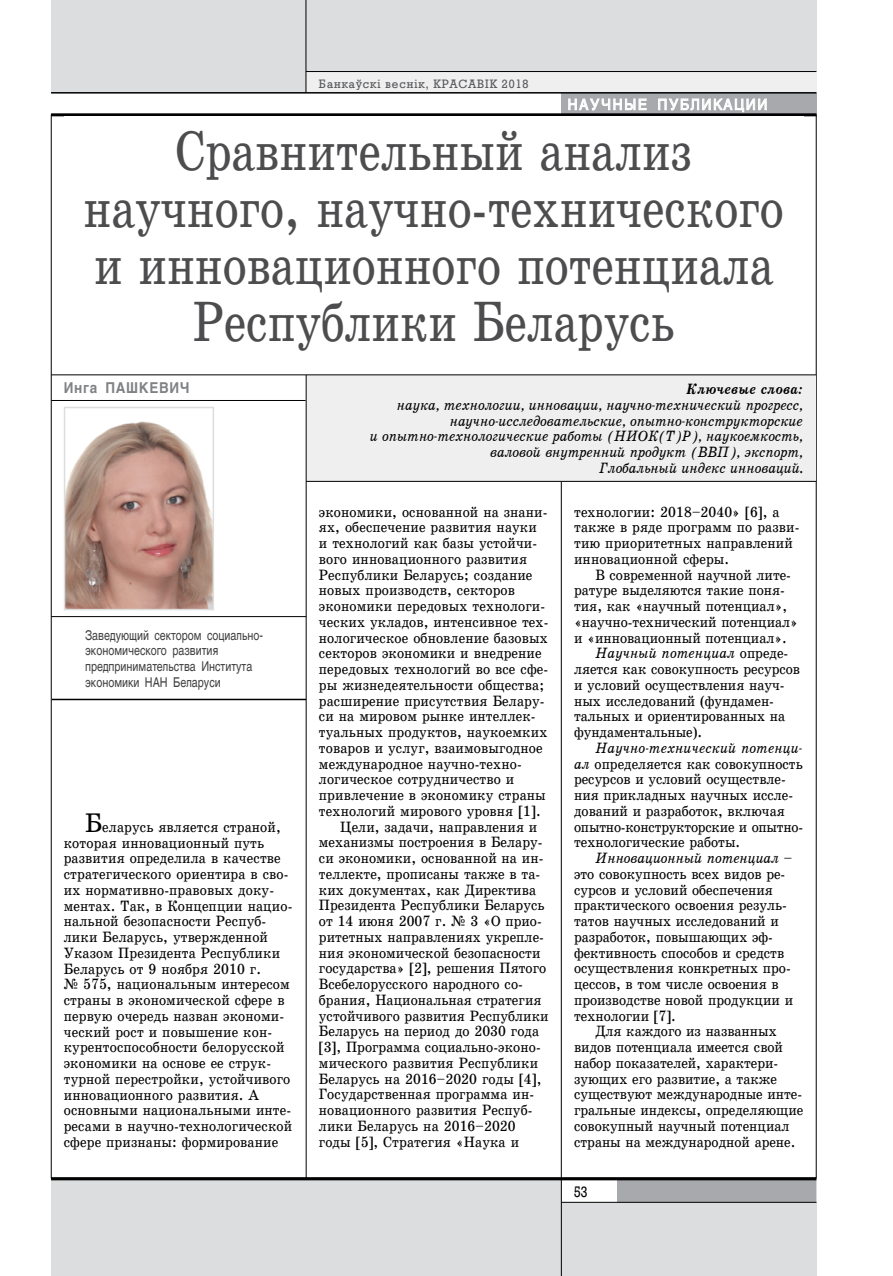
<style>
.page{position:relative;width:893px;height:1276px;background:#fff}
.page>*{position:absolute;margin:0;border:0;box-sizing:border-box;transform-origin:0 0}
.t1{font:57px/57px "School Book C";color:#4d4d4f;text-align:center;scale:.8 1}
.t2{font:15px/15.8px "School Book C";letter-spacing:.01em;color:#000;scale:.9 1}
.t3{font:15px/15.8px "School Book C Italic";letter-spacing:-.01em;color:#000;text-align:right;scale:.9 1}
.t4{font:15px "AG Helvetica";letter-spacing:.14em;color:#fff;scale:.9 1}
.t5{font:italic 15px "School Book C Bold";color:#000;scale:.9 1}
.t6{font:700 15px "AG Helvetica";letter-spacing:.05em;color:#808285;scale:.9 1}
.t7{font:15px "Rodeo";color:#000;scale:.9 1}
.t8{font:13.5px/15.8px "AG Helvetica";color:#414042;scale:.8 1}
.t9{font:12px "Rodeo";letter-spacing:.08em;color:#58595b}
.s1{font-size:27px}
.s2{font-family:"School Book C"}
.s3{font-family:"School Book C Italic"}
</style>
<div class="page">
<div style="left:561px;top:1202px;width:255px;height:74px;background:#dcddde"></div>
<svg style="left:616px;top:1180px;width:200px;height:22px;background:#a3a5a8"></svg>
<div style="left:51px;top:1180px;width:510px;height:96px;background:#dcddde"></div>
<hr style="left:562px;top:1202px;width:254px;height:1px;background:#000">
<hr style="left:561px;top:1178px;width:1px;height:98px;background:#000">
<div style="left:51px;top:0;width:255px;height:93px;background:#dcddde"></div>
<div style="left:306px;top:0;width:510px;height:72px;background:#dcddde"></div>
<div style="left:306px;top:72px;width:510px;height:21px;background:#efeff0"></div>
<hr style="left:306px;top:0;width:1px;height:93px;background:#000">
<hr style="left:306px;top:71px;width:510px;height:1px;background:#000">
<div style="left:561px;top:94px;width:255px;height:21px;background:#a7a9ac"></div>
<svg style="left:568px;top:98px;width:79px;height:13px"></svg>
<svg style="left:658px;top:98px;width:109px;height:14px"></svg>
<hr style="left:51px;top:113px;width:765px;height:3px;background:#000">
<hr style="left:51px;top:1177px;width:765px;height:3px;background:#000">
<hr style="left:306px;top:115px;width:1px;height:1063px;background:#000">
<hr style="left:561px;top:115px;width:1px;height:1063px;background:#000">
<hr style="left:51px;top:92px;width:765px;height:2px;background:#000">
<hr style="left:51px;top:400px;width:255px;height:1px;background:#000">
<hr style="left:51px;top:616px;width:255px;height:1px;background:#000">
<img style="left:67px;top:421px;width:144px;height:186px">
<div style="left:64px;top:407px;width:150px;height:203px;border:2px solid #dcddde"></div>
<hr style="left:52px;top:699px;width:254px;height:1px;background:#000">
<div style="left:307px;top:375px;width:508px;height:106px;background:#efeff0"></div>
<hr style="left:306px;top:481px;width:510px;height:1px;background:#000">
<hr style="left:51px;top:374px;width:765px;height:1px;background:#000">
<p class="t9" style="left:319px;top:77px;width:211px">Банкаўскі веснік, КРАсавік 2018</p>
<p class="t4" style="left:568px;top:96px;width:223px">Научные публикации</p>
<h1 class="t1" style="left:84px;top:123px;width:877px">Сравнительный анализ научного, научно-технического и инновационного потенциала<br>Республики Беларусь</h1>
<p class="t6" style="left:64px;top:380px;width:141px">Инга ПАШКЕВИЧ</p>
<p class="t5" style="left:686px;top:381px;width:131px">Ключевые слова:</p>
<p class="t3" style="left:370px;top:397px;width:483px">наука, технологии, инновации, научно-технический прогресс, научно-исследовательские, опытно-конструкторские<br>и опытно-технологические работы (НИОК(Т)Р), наукоемкость, валовой внутренний продукт (ВВП), экспорт,<br>Глобальный индекс инноваций.</p>
<p class="t8" style="left:85px;top:627px;width:224px">Заведующий сектором социально&shy;экономического развития предпринимательства Института экономики НАН Беларуси</p>
<p class="t2" style="left:64px;top:819px;width:255px;text-indent:21px"><span class="s1">Б</span>еларусь является страной, которая инновационный путь развития определила в качестве стратегического ориентира в сво&shy;их нормативно-правовых доку&shy;ментах. Так, в Концепции нацио&shy;нальной безопасности Респуб&shy;лики Беларусь, утвержденной<br>Указом Президента Республики<br>Беларусь от 9 ноября 2010 г.<br>№ 575, национальным интересом страны в экономической сфере в первую очередь назван экономи&shy;ческий рост и повышение кон&shy;курентоспособности белорусской экономики на основе ее струк&shy;турной перестройки, устойчивого инновационного развития. А основными национальными инте&shy;ресами в научно-технологической сфере признаны: формирование</p>
<p class="t2" style="left:319px;top:504px;width:255px">экономики, основанной на знани-</p>
<p class="t2" style="left:319px;top:519px;width:244px">ях, обеспечение развития науки</p>
<p class="t2" style="left:319px;top:535px;width:244px">и технологий как базы устойчи-</p>
<p class="t2" style="left:319px;top:551px;width:233px">вого инновационного развития</p>
<p class="t2" style="left:319px;top:567px;width:239px">Республики Беларусь; создание</p>
<p class="t2" style="left:319px;top:582px;width:219px">новых производств, секторов</p>
<p class="t2" style="left:319px;top:598px;width:253px">экономики передовых технологи-</p>
<p class="t2" style="left:319px;top:614px;width:257px">ческих укладов, интенсивное тех-</p>
<p class="t2" style="left:319px;top:630px;width:256px">нологическое обновление базовых</p>
<p class="t2" style="left:319px;top:645px;width:249px">секторов экономики и внедрение</p>
<p class="t2" style="left:319px;top:661px;width:256px">передовых технологий во все сфе-</p>
<p class="t2" style="left:319px;top:677px;width:252px">ры жизнедеятельности общества;</p>
<p class="t2" style="left:319px;top:693px;width:252px">расширение присутствия Белару-</p>
<p class="t2" style="left:319px;top:708px;width:242px">си на мировом рынке интеллек-</p>
<p class="t2" style="left:319px;top:724px;width:255px">туальных продуктов, наукоемких</p>
<p class="t2" style="left:319px;top:740px;width:250px">товаров и услуг, взаимовыгодное</p>
<p class="t2" style="left:319px;top:756px;width:227px">международное научно-техно-</p>
<p class="t2" style="left:319px;top:771px;width:219px">логическое сотрудничество и</p>
<p class="t2" style="left:319px;top:787px;width:254px">привлечение в экономику страны</p>
<p class="t2" style="left:319px;top:803px;width:248px">технологий мирового уровня [1].</p>
<p class="t2" style="left:340px;top:819px;width:221px">Цели, задачи, направления и</p>
<p class="t2" style="left:319px;top:834px;width:250px">механизмы построения в Белару-</p>
<p class="t2" style="left:319px;top:850px;width:251px">си экономики, основанной на ин-</p>
<p class="t2" style="left:319px;top:866px;width:248px">теллекте, прописаны также в та-</p>
<p class="t2" style="left:319px;top:882px;width:243px">ких документах, как Директива</p>
<p class="t2" style="left:319px;top:897px;width:252px">Президента Республики Беларусь</p>
<p class="t2" style="left:319px;top:913px;width:249px">от 14 июня 2007 г. № 3 «О прио-</p>
<p class="t2" style="left:319px;top:929px;width:252px">ритетных направлениях укрепле-</p>
<p class="t2" style="left:319px;top:945px;width:248px">ния экономической безопасности</p>
<p class="t2" style="left:319px;top:960px;width:254px">государства» [2], решения Пятого</p>
<p class="t2" style="left:319px;top:976px;width:228px">Всебелорусского народного со-</p>
<p class="t2" style="left:319px;top:992px;width:249px">брания, Национальная стратегия</p>
<p class="t2" style="left:319px;top:1008px;width:257px">устойчивого развития Республики</p>
<p class="t2" style="left:319px;top:1023px;width:246px">Беларусь на период до 2030 года</p>
<p class="t2" style="left:319px;top:1039px;width:248px">[3], Программа социально-эконо-</p>
<p class="t2" style="left:319px;top:1055px;width:245px">мического развития Республики</p>
<p class="t2" style="left:319px;top:1071px;width:249px">Беларусь на 2016–2020 годы [4],</p>
<p class="t2" style="left:319px;top:1086px;width:241px">Государственная программа ин-</p>
<p class="t2" style="left:319px;top:1102px;width:239px">новационного развития Респуб-</p>
<p class="t2" style="left:319px;top:1118px;width:220px">лики Беларусь на 2016–2020</p>
<p class="t2" style="left:319px;top:1134px;width:224px">годы [5], Стратегия «Наука и</p>
<p class="t2" style="left:574px;top:504px;width:252px">технологии: 2018–2040» [6], а также в ряде программ по разви&shy;тию приоритетных направлений инновационной сферы.</p>
<p class="t2" style="left:574px;top:567px;width:250px;text-indent:21px">В современной научной лите&shy;ратуре выделяются такие поня&shy;тия, как «научный потенциал», «научно-технический потенциал» и «инновационный потенциал».</p>
<p class="t3" style="left:595px;top:645px;width:216px">Научный потенциал <span class="s2">опреде-</span></p>
<p class="t2" style="left:574px;top:661px;width:253px">ляется как совокупность ресурсов и условий осуществления науч&shy;ных исследований (фундамен&shy;тальных и ориентированных на фундаментальные).</p>
<p class="t3" style="left:595px;top:740px;width:232px">Научно-технический потенци-</p>
<p class="t2" style="left:574px;top:756px;width:256px"><span class="s3">ал</span> определяется как совокупность ресурсов и условий осуществле&shy;ния прикладных научных иссле&shy;дований и разработок, включая опытно-конструкторские и опытно&shy;технологические работы.</p>
<p class="t3" style="left:595px;top:850px;width:220px">Инновационный потенциал <span class="s2">–</span></p>
<p class="t2" style="left:574px;top:866px;width:245px">это совокупность всех видов ре&shy;сурсов и условий обеспечения практического освоения резуль&shy;татов научных исследований и разработок, повышающих эф&shy;фективность способов и средств осуществления конкретных про&shy;цессов, в том числе освоения в производстве новой продукции и технологии [7].</p>
<p class="t2" style="left:574px;top:1023px;width:256px;text-indent:21px">Для каждого из названных видов потенциала имеется свой набор показателей, характери&shy;зующих его развитие, а также существуют международные инте&shy;гральные индексы, определяющие совокупный научный потенциал страны на международной арене.</p>
<p class="t7" style="left:574px;top:1183px;width:16px">53</p>
</div>
